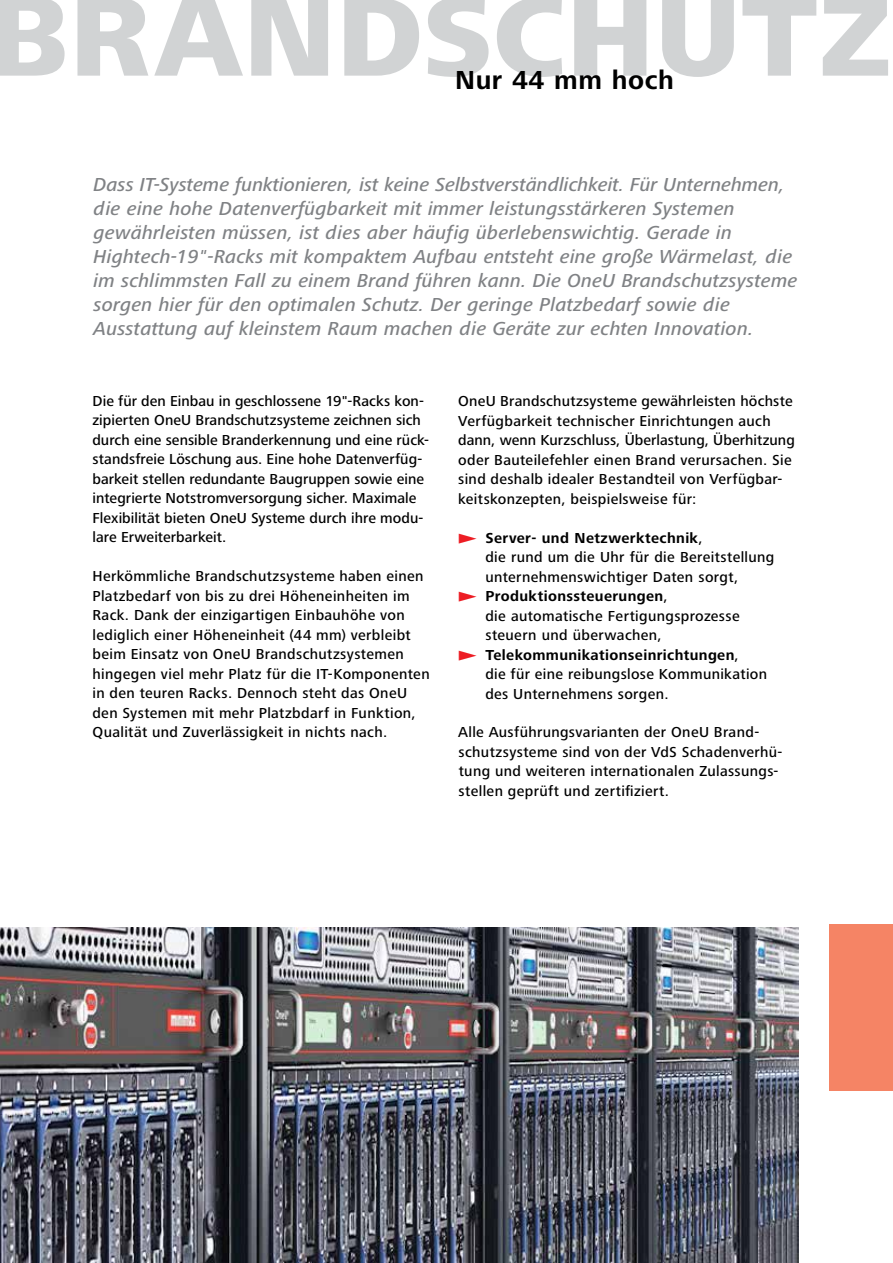
<style>
.page{position:relative;width:893px;height:1263px;background:#fff}
.page>*{position:absolute;margin:0;border:0;box-sizing:border-box;transform-origin:0 0}
.t1{font:800 117px "Frutiger Next Pro";letter-spacing:.01em;color:#d1d3d4}
.t2{font:700 27px "Frutiger Next Pro";letter-spacing:.02em;color:#000}
.t3{font:italic 500 19.5px/24px "Frutiger Next Pro";letter-spacing:.01em;color:#808285}
.t4{font:500 15px/19.5px "Frutiger Next Pro";letter-spacing:.02em;color:#000}
.s1{font-weight:700}
</style>
<div class="page">
<div style="left:830px;top:924px;width:63px;height:167px;background:#f58465"></div>
<img style="left:0;top:927px;width:799px;height:336px">
<h1 class="t1" style="left:-11px;top:-30px;width:903px">BRANDSCHUTZ</h1>
<h2 class="t2" style="left:455px;top:65px;width:220px">Nur 44 mm hoch</h2>
<p class="t3" style="left:94px;top:173px;width:705px">Dass IT-Systeme funktionieren, ist keine Selbstverständlichkeit. Für Unternehmen, die eine hohe Datenverfügbarkeit mit immer leistungsstärkeren Systemen gewährleisten müssen, ist dies aber häufig überlebenswichtig. Gerade in Hightech-19"-Racks mit kompaktem Aufbau entsteht eine große Wärmelast, die im schlimmsten Fall zu einem Brand führen kann. Die OneU Brandschutzsysteme sorgen hier für den optimalen Schutz. Der geringe Platzbedarf sowie die Ausstattung auf kleinstem Raum machen die Geräte zur echten Innovation.</p>
<p class="t4" style="left:92px;top:391px;width:338px">Die für den Einbau in geschlossene 19"-Racks kon&shy;zipierten OneU Brandschutzsysteme zeichnen sich durch eine sensible Branderkennung und eine rück&shy;standsfreie Löschung aus. Eine hohe Datenverfüg&shy;barkeit stellen redundante Baugruppen sowie eine integrierte Notstromversorgung sicher. Maximale Flexibilität bieten OneU Systeme durch ihre modu&shy;lare Erweiterbarkeit.</p>
<p class="t4" style="left:92px;top:566px;width:339px">Herkömmliche Brandschutzsysteme haben einen Platzbedarf von bis zu drei Höheneinheiten im Rack. Dank der einzigartigen Einbauhöhe von lediglich einer Höheneinheit (44 mm) verbleibt beim Einsatz von OneU Brandschutzsystemen hingegen viel mehr Platz für die IT-Komponenten in den teuren Racks. Dennoch steht das OneU den Systemen mit mehr Platzbdarf in Funktion, Qualität und Zuverlässigkeit in nichts nach.</p>
<p class="t4" style="left:458px;top:391px;width:338px">OneU Brandschutzsysteme gewährleisten höchste Verfügbarkeit technischer Einrichtungen auch dann, wenn Kurzschluss, Überlastung, Überhitzung oder Bauteilefehler einen Brand verursachen. Sie sind deshalb idealer Bestandteil von Verfügbar&shy;keitskonzepten, beispielsweise für:</p>
<p class="t4" style="left:485px;top:528px;width:290px"><span class="s1">Server- und Netzwerktechnik</span>,<br>die rund um die Uhr für die Bereitstellung unternehmenswichtiger Daten sorgt, <span class="s1">Produktionssteuerungen</span>,<br>die automatische Fertigungsprozesse steuern und überwachen, <span class="s1">Telekommunikationseinrichtungen</span>,<br>die für eine reibungslose Kommunikation des Unternehmens sorgen.</p>
<p class="t4" style="left:458px;top:722px;width:326px">Alle Ausführungsvarianten der OneU Brand&shy;schutzsysteme sind von der VdS Schadenverhü&shy;tung und weiteren internationalen Zulassungs&shy;stellen geprüft und zertifiziert.</p>
</div>
